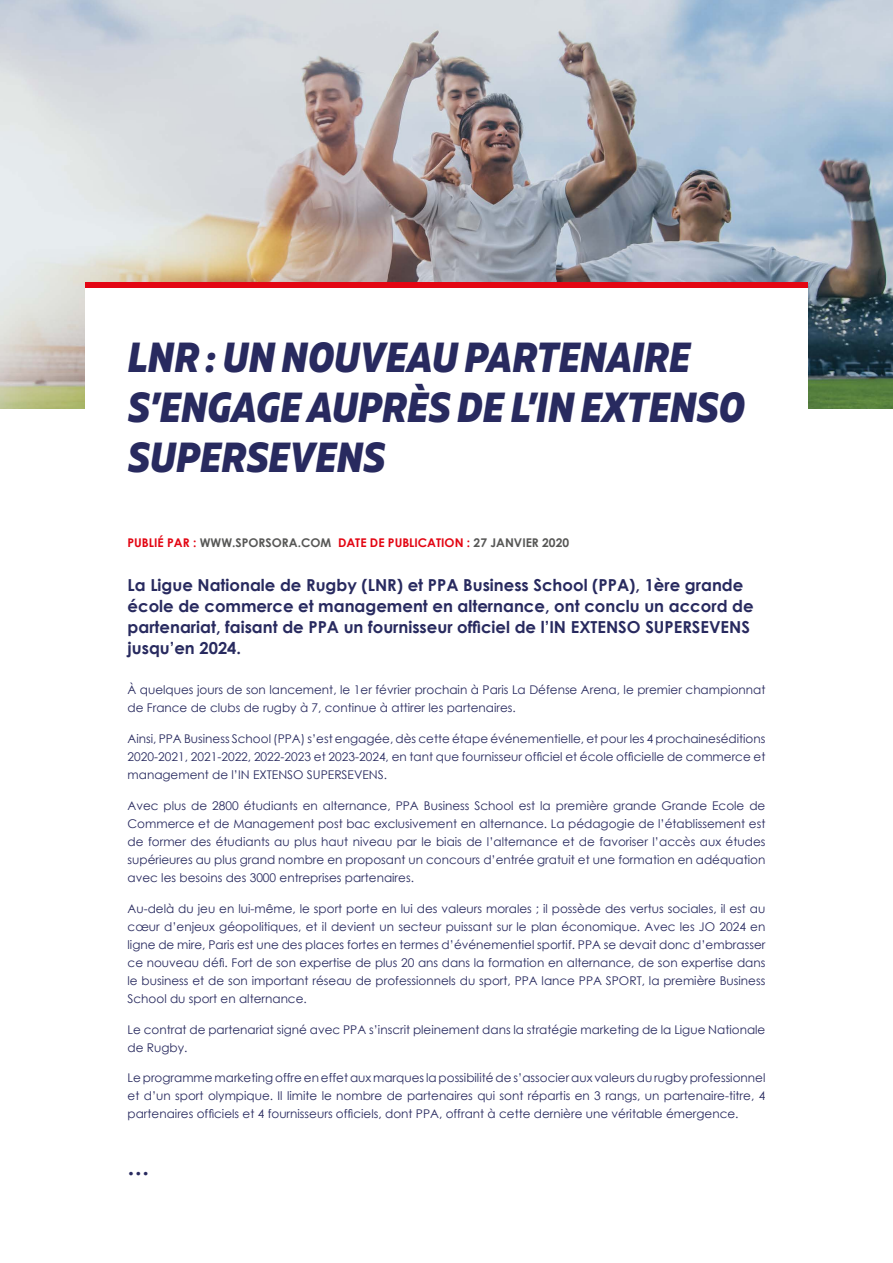
<style>
.page{position:relative;width:893px;height:1263px;background:#fff}
.page>*{position:absolute;margin:0;border:0;box-sizing:border-box;transform-origin:0 0}
.t1{font:italic 800 42px/50.4px "Muller Narrow";letter-spacing:.01em;color:#282a5f}
.t2{font:700 16.5px/21px "Century Gothic";color:#282a5f}
.t3{font:12px/18px "Century Gothic";color:#282a5f;text-align:justify}
.t4{font:700 12px "Century Gothic";color:#575756}
.s1{color:#e30613}
</style>
<div class="page">
<img style="left:0;top:0;width:893px;height:409px">
<div style="left:85px;top:287px;width:723px;height:218px;background:#fff"></div>
<div style="left:85px;top:282px;width:723px;height:5px;background:#e30613"></div>
<h1 class="t1" style="left:128px;top:332px;width:618px">LNR : UN NOUVEAU PARTENAIRE<br>S’ENGAGE AUPRÈS DE L’IN EXTENSO<br>SUPERSEVENS</h1>
<p class="t4" style="left:128px;top:533px;width:443px"><span class="s1">PUBLIÉ PAR :</span> WWW.SPORSORA.COM <span class="s1">DATE DE PUBLICATION :</span> 27 JANVIER 2020</p>
<p class="t2" style="left:128px;top:574px;width:628px">La Ligue Nationale de Rugby (LNR) et PPA Business School (PPA), 1ère grande école de commerce et management en alternance, ont conclu un accord de partenariat, faisant de PPA un fournisseur officiel de l’IN EXTENSO SUPERSEVENS jusqu’en 2024.</p>
<p class="t3" style="left:128px;top:681px;width:639px">À quelques jours de son lancement, le 1er février prochain à Paris La Défense Arena, le premier championnat de France de clubs de rugby à 7, continue à attirer les partenaires.</p>
<p class="t3" style="left:128px;top:730px;width:639px">Ainsi, PPA Business School (PPA) s’est engagée, dès cette étape événementielle, et pour les 4 prochaineséditions 2020-2021, 2021-2022, 2022-2023 et 2023-2024, en tant que fournisseur officiel et école officielle de commerce et management de l’IN EXTENSO SUPERSEVENS.</p>
<p class="t3" style="left:128px;top:796px;width:639px">Avec plus de 2800 étudiants en alternance, PPA Business School est la première grande Grande Ecole de Commerce et de Management post bac exclusivement en alternance. La pédagogie de l’établissement est de former des étudiants au plus haut niveau par le biais de l’alternance et de favoriser l’accès aux études supérieures au plus grand nombre en proposant un concours d’entrée gratuit et une formation en adéquation avec les besoins des 3000 entreprises partenaires.</p>
<p class="t3" style="left:128px;top:899px;width:639px">Au-delà du jeu en lui-même, le sport porte en lui des valeurs morales ; il possède des vertus sociales, il est au cœur d’enjeux géopolitiques, et il devient un secteur puissant sur le plan économique. Avec les JO 2024 en ligne de mire, Paris est une des places fortes en termes d’événementiel sportif. PPA se devait donc d’embrasser ce nouveau défi. Fort de son expertise de plus 20 ans dans la formation en alternance, de son expertise dans le business et de son important réseau de professionnels du sport, PPA lance PPA SPORT, la première Business School du sport en alternance.</p>
<p class="t3" style="left:128px;top:1020px;width:639px">Le contrat de partenariat signé avec PPA s’inscrit pleinement dans la stratégie marketing de la Ligue Nationale de Rugby.</p>
<p class="t3" style="left:128px;top:1069px;width:639px">Le programme marketing offre en effet aux marques la possibilité de s’associer aux valeurs du rugby professionnel et d’un sport olympique. Il limite le nombre de partenaires qui sont répartis en 3 rangs, un partenaire-titre, 4 partenaires officiels et 4 fournisseurs officiels, dont PPA, offrant à cette dernière une véritable émergence.</p>
<p class="t3" style="left:128px;top:1164px;width:23px">•••</p>
</div>
